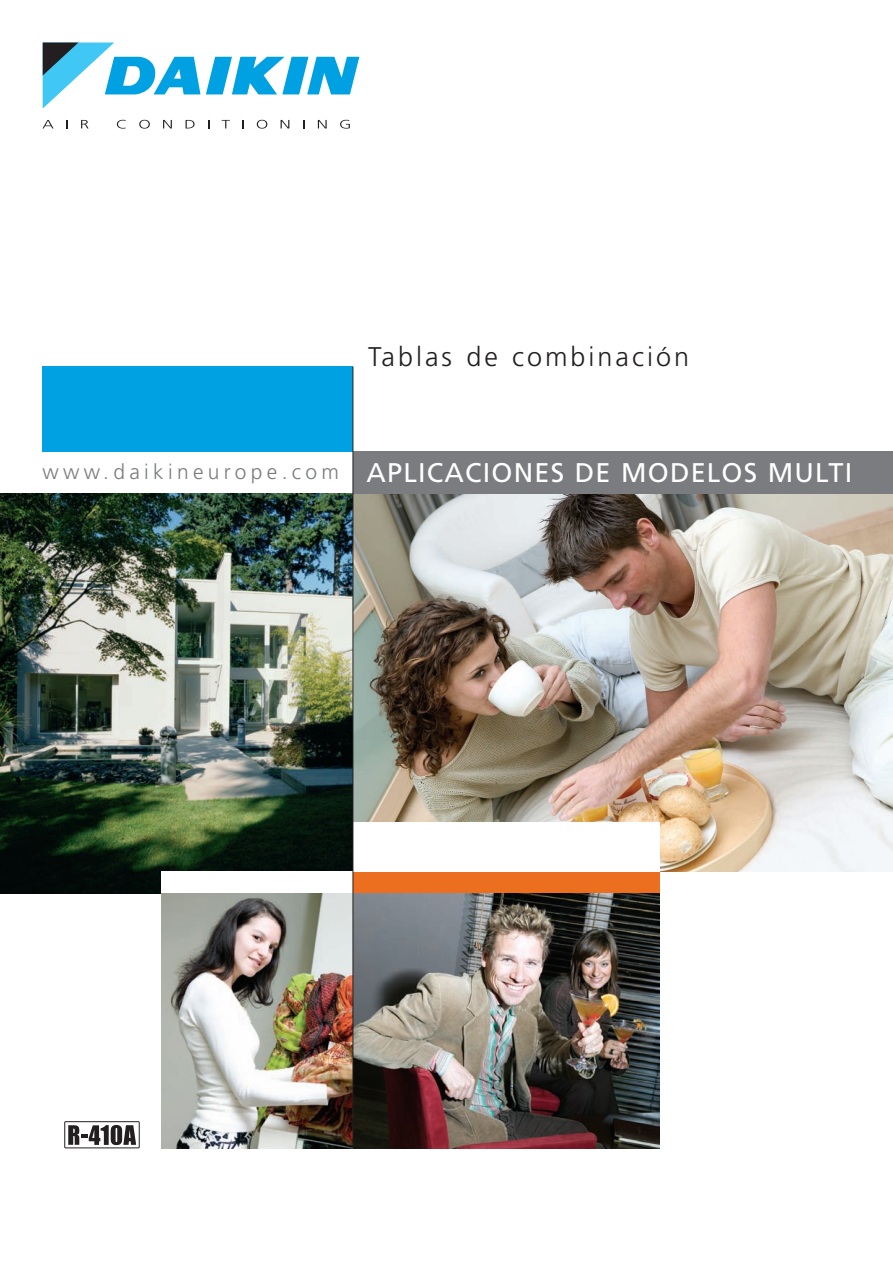
<style>
.page{position:relative;width:893px;height:1263px;background:#fff}
.page>*{position:absolute;margin:0;border:0;box-sizing:border-box;transform-origin:0 0}
.t1{font:27px "Frutiger";letter-spacing:.045em;color:#fff}
.t2{font:300 27px "Frutiger";letter-spacing:.11em;color:#231f20}
.t3{font:300 21px "Frutiger";letter-spacing:.205em;color:#7a7c7f}
</style>
<div class="page">
<img style="left:354px;top:494px;width:539px;height:377px">
<img style="left:0;top:494px;width:353px;height:399px">
<svg style="left:43px;top:120px;width:11px;height:8px"></svg>
<svg style="left:81px;top:120px;width:8px;height:8px"></svg>
<svg style="left:117px;top:120px;width:9px;height:9px"></svg>
<svg style="left:139px;top:120px;width:11px;height:9px"></svg>
<svg style="left:163px;top:120px;width:9px;height:8px"></svg>
<svg style="left:186px;top:120px;width:9px;height:8px"></svg>
<svg style="left:222px;top:120px;width:8px;height:8px"></svg>
<svg style="left:242px;top:120px;width:2px;height:8px"></svg>
<svg style="left:257px;top:120px;width:10px;height:9px"></svg>
<svg style="left:281px;top:120px;width:8px;height:8px"></svg>
<svg style="left:318px;top:120px;width:9px;height:8px"></svg>
<svg style="left:340px;top:120px;width:10px;height:9px"></svg>
<svg style="left:206px;top:57px;width:153px;height:37px"></svg>
<svg style="left:43px;top:43px;width:157px;height:65px"></svg>
<img style="left:354px;top:893px;width:305px;height:255px">
<div style="left:43px;top:367px;width:310px;height:85px;background:#00a1e3"></div>
<div style="left:353px;top:452px;width:540px;height:42px;background:#7a7c7f"></div>
<img style="left:162px;top:893px;width:191px;height:255px">
<div style="left:353px;top:871px;width:306px;height:22px;background:#eb6f1f"></div>
<div style="left:353px;top:822px;width:306px;height:49px;background:#fff"></div>
<div style="left:162px;top:871px;width:191px;height:22px;background:#fff"></div>
<hr style="left:353px;top:367px;width:1px;height:781px;background:#231f20">
<div style="left:64px;top:1121px;width:76px;height:27px;border:1px solid #231f20"></div>
<svg style="left:68px;top:1125px;width:68px;height:20px"></svg>
<p class="t2" style="left:368px;top:346px;width:323px">Tablas de combinación</p>
<p class="t3" style="left:43px;top:463px;width:298px">www.daikineurope.com</p>
<p class="t1" style="left:367px;top:462px;width:487px">APLICACIONES DE MODELOS MULTI</p>
</div>
